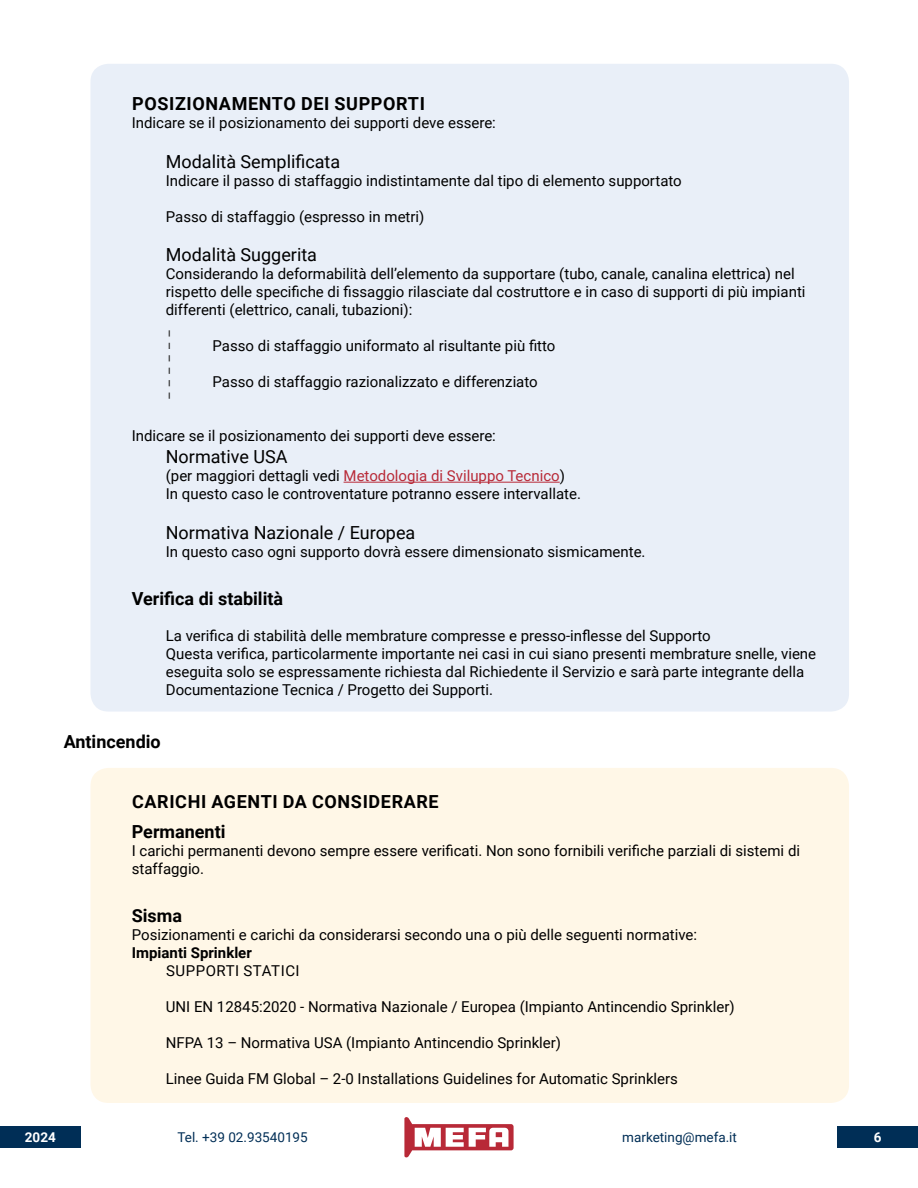
<style>
.page{position:relative;width:918px;height:1188px;background:#fff}
.page>*{position:absolute;margin:0;border:0;box-sizing:border-box;transform-origin:0 0}
.t1{font:700 18px/30px "Roboto";letter-spacing:.035em;color:#000}
.t2{font:18px "Roboto";color:#000}
.t3{font:700 18px "Roboto";color:#000}
.t4{font:15px/18px "Roboto";color:#000}
.t5{font:700 15px "Roboto";color:#000}
.t6{font:13.5px "Roboto";color:#002e56}
.t7{font:700 13.5px "Roboto";color:#fff}
.s1{color:#b82937}
</style>
<div class="page">
<div style="left:91px;top:64px;width:758px;height:648px;background:#e9eff8;border-radius:18px"></div>
<div style="left:91px;top:768px;width:758px;height:335px;background:#fff7e7;border-radius:18px"></div>
<div style="left:0;top:1127px;width:81px;height:21px;background:#002e56"></div>
<div style="left:837px;top:1127px;width:81px;height:21px;background:#002e56"></div>
<svg style="left:404px;top:1117px;width:110px;height:40px"></svg>
<hr style="left:344px;top:482px;width:216px;height:1px;background:#b82937">
<svg style="left:169px;top:330px;width:1px;height:69px"></svg>
<p class="t1" style="left:132px;top:88px;width:294px">POSIZIONAM ENTO DEI SUPPORTI</p>
<p class="t4" style="left:132px;top:113px;width:366px">Indicare se il posizionamento dei supporti deve essere:</p>
<p class="t2" style="left:166px;top:149px;width:176px">Modalità Semplificata</p>
<p class="t4" style="left:166px;top:171px;width:517px">Indicare il passo di staffaggio indistintamente dal tipo di elemento supportato</p>
<p class="t4" style="left:166px;top:207px;width:260px">Passo di staffaggio (espresso in metri)</p>
<p class="t2" style="left:166px;top:242px;width:153px">Modalità Suggerita</p>
<p class="t4" style="left:166px;top:265px;width:641px">Considerando la deformabilità dell’elemento da supportare (tubo, canale, canalina elettrica) nel rispetto delle specifiche di fissaggio rilasciate dal costruttore e in caso di supporti di più impianti differenti (elettrico, canali, tubazioni):</p>
<p class="t4" style="left:213px;top:337px;width:344px">Passo di staffaggio uniformato al risultante più fitto</p>
<p class="t4" style="left:213px;top:373px;width:327px">Passo di staffaggio razionalizzato e differenziato</p>
<p class="t4" style="left:132px;top:427px;width:366px">Indicare se il posizionamento dei supporti deve essere:</p>
<p class="t2" style="left:166px;top:444px;width:123px">Normative USA</p>
<p class="t4" style="left:166px;top:466px;width:417px">(per maggiori dettagli vedi <span class="s1">Metodologia di Sviluppo Tecnico</span>)<br>In questo caso le controventature potranno essere intervallate.</p>
<p class="t2" style="left:166px;top:520px;width:251px">Normativa Nazionale / Europea</p>
<p class="t4" style="left:166px;top:542px;width:481px">In questo caso ogni supporto dovrà essere dimensionato sismicamente.</p>
<p class="t3" style="left:132px;top:586px;width:153px">VERIFICA DI STABILITÀ</p>
<p class="t4" style="left:166px;top:626px;width:652px">La verifica di stabilità delle membrature compresse e presso-inflesse del Supporto<br>Questa verifica, particolarmente importante nei casi in cui siano presenti membrature snelle, viene eseguita solo se espressamente richiesta dal Richiedente il Servizio e sarà parte integrante della Documentazione Tecnica / Progetto dei Supporti.</p>
<p class="t1" style="left:64px;top:726px;width:98px">ANTINCENDIO</p>
<p class="t1" style="left:132px;top:786px;width:308px">CARICHI AGENTI DA CONSIDERARE<br>PERMANENTI</p>
<p class="t4" style="left:132px;top:841px;width:670px">I carichi permanenti devono sempre essere verificati. Non sono fornibili verifiche parziali di sistemi di staffaggio.</p>
<p class="t1" style="left:132px;top:900px;width:52px">SISMA</p>
<p class="t4" style="left:132px;top:925px;width:567px">Posizionamenti e carichi da considerarsi secondo una o più delle seguenti normative:</p>
<p class="t5" style="left:132px;top:942px;width:122px">IMPIANTI SPRINKLER</p>
<p class="t4" style="left:166px;top:961px;width:20px">Supp</p>
<p class="t4" style="left:206px;top:961px;width:19px">orti</p>
<p class="t4" style="left:244px;top:961px;width:18px">Statici</p>
<p class="t4" style="left:166px;top:997px;width:570px">UNI EN 12845:2020 - Normativa Nazionale / Europea (Impianto Antincendio Sprinkler)</p>
<p class="t4" style="left:166px;top:1033px;width:397px">NFPA 13 – Normativa USA (Impianto Antincendio Sprinkler)</p>
<p class="t4" style="left:166px;top:1069px;width:514px">Linee Guida FM Global – 2-0 Installations Guidelines for Automatic Sprinklers</p>
<p class="t7" style="left:25px;top:1128px;width:32px">2024</p>
<p class="t6" style="left:177px;top:1128px;width:132px">Tel. +39 02.93540195</p>
<p class="t6" style="left:622px;top:1128px;width:116px">marketing@mefa.it</p>
<p class="t7" style="left:874px;top:1128px;width:9px">6</p>
</div>
